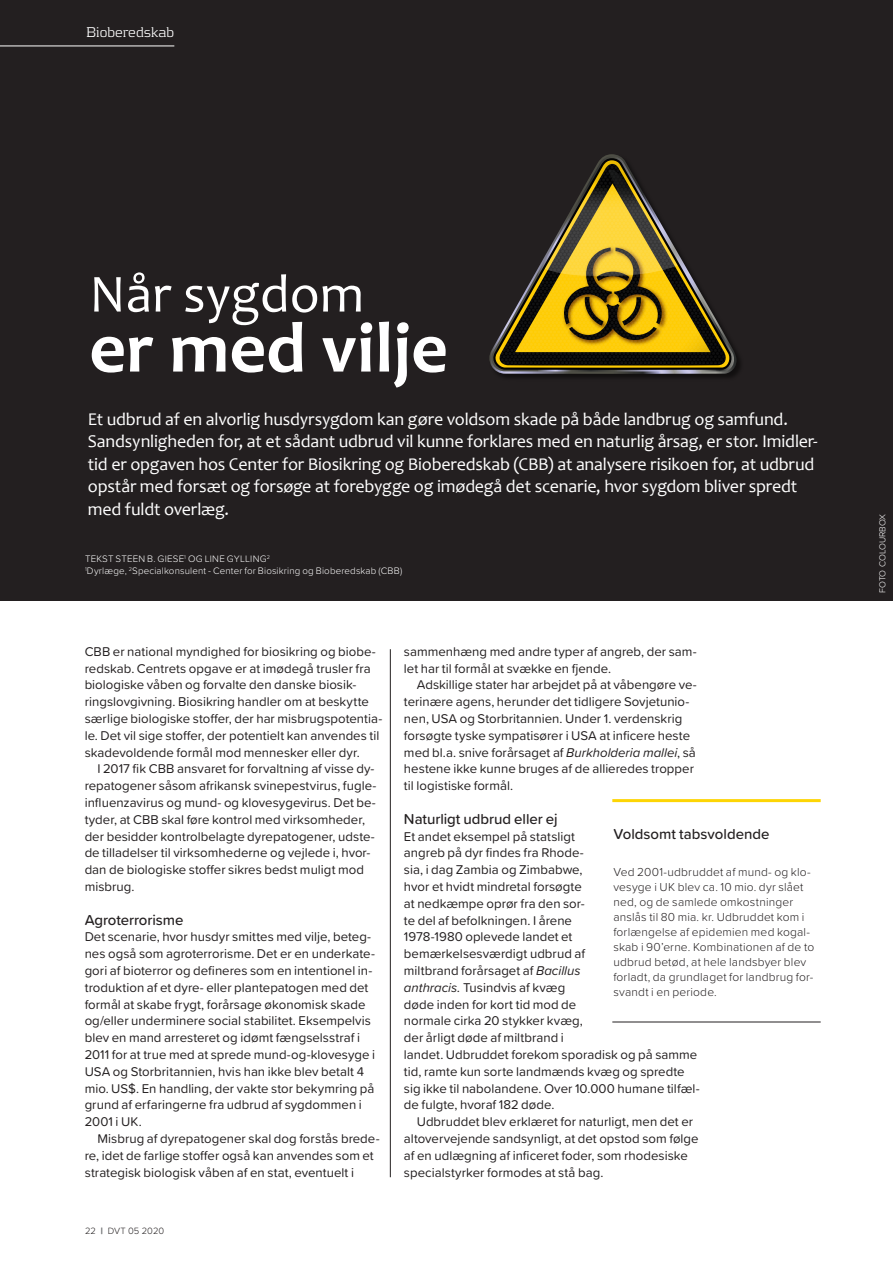
<style>
.page{position:relative;width:893px;height:1263px;background:#fff}
.page>*{position:absolute;margin:0;border:0;box-sizing:border-box;transform-origin:0 0}
.Candara_overskrift{font:700 72px "Candara";color:#fff}
.Candara_overskrift-2{font:54px "Candara";color:#fff}
.Candara_underrubrik{font:18px/22.5px "Candara";letter-spacing:-.01em;color:#fff}
.Proxima_mellemrubrik{font:500 15px "Proxima Soft";letter-spacing:-.005em;color:#231f20}
.Proxima_boks_overskr{font:500 15px "Proxima Soft";color:#231f20}
.Ledetekst_med_Hvid_s{font:300 14.7px "Kontrapunkt";color:#fff}
.Proxima_brød_UDEN_nd{font:13.2px/16.8px "Proxima Soft";color:#231f20}
.Proxima_brød_indryk{font:13.2px/16.8px "Proxima Soft";color:#231f20}
.Proxima_Boks{font:300 12px/15px "Proxima Soft";letter-spacing:.015em;color:#231f20}
.Forfatter_Proxima{font:300 9.75px "Proxima Soft";letter-spacing:.02em;color:#fff}
.t1{font:300 9.45px "Proxima Soft";color:#231f20}
.Foto_NY{font:300 9px "Proxima Soft";color:#fff}
.s1{font-weight:900;color:#6e7072}
.s2{font-style:italic}
</style>
<div class="page">
<div style="left:0;top:0;width:893px;height:600px;background:#231f20"></div>
<hr style="left:0;top:46px;width:174px;height:1px;background:#fff">
<hr style="left:390px;top:649px;width:1px;height:528px;background:#231f20">
<svg style="left:489px;top:154px;width:247px;height:220px"></svg>
<svg style="left:491px;top:157px;width:244px;height:214px"></svg>
<svg style="left:499px;top:164px;width:227px;height:201px"></svg>
<svg style="left:515px;top:160px;width:209px;height:204px"></svg>
<hr style="left:612px;top:799px;width:209px;height:3px;background:#fdd504">
<hr style="left:612px;top:1021px;width:209px;height:1px;background:#231f20">
<p class="Ledetekst_med_Hvid_s" style="left:86px;top:24px;width:90px">Bioberedskab</p>
<p class="Candara_overskrift-2" style="left:89px;top:261px;width:276px">Når sygdom</p>
<p class="Candara_overskrift" style="left:89px;top:305px;width:360px">er med vilje</p>
<p class="Candara_underrubrik" style="left:88px;top:408px;width:731px">Et udbrud af en alvorlig husdyrsygdom kan gøre voldsom skade på både landbrug og samfund.<br>Sandsynligheden for, at et sådant udbrud vil kunne forklares med en naturlig årsag, er stor. Imidler&shy;tid er opgaven hos Center for Biosikring og Bioberedskab (CBB) at analysere risikoen for, at udbrud opstår med forsæt og forsøge at forebygge og imødegå det scenarie, hvor sygdom bliver spredt med fuldt overlæg.</p>
<p class="Forfatter_Proxima" style="left:85px;top:552px;width:187px">TEKST STEEN B. GIESE<sup>1</sup> OG LINE GYLLING<sup>2</sup></p>
<p class="Forfatter_Proxima" style="left:85px;top:563px;width:319px"><sup>1</sup>Dyrlæge, <sup>2</sup>Specialkonsulent - Center for Biosikring og Bioberedskab (CBB)</p>
<p class="Proxima_brød_UDEN_nd" style="left:85px;top:642px;width:299px">CBB er national myndighed for biosikring og biobe&shy;redskab. Centrets opgave er at imødegå trusler fra biologiske våben og forvalte den danske biosik&shy;ringslovgivning. Biosikring handler om at beskytte særlige biologiske stoffer, der har misbrugspotentia&shy;le. Det vil sige stoffer, der potentielt kan anvendes til skadevoldende formål mod mennesker eller dyr.</p>
<p class="Proxima_brød_indryk" style="left:85px;top:760px;width:293px;text-indent:13px">I 2017 fik CBB ansvaret for forvaltning af visse dy&shy;repatogener såsom afrikansk svinepestvirus, fugle&shy;influenzavirus og mund- og klovesygevirus. Det be&shy;tyder, at CBB skal føre kontrol med virksomheder, der besidder kontrolbelagte dyrepatogener, udste&shy;de tilladelser til virksomhederne og vejlede i, hvor&shy;dan de biologiske stoffer sikres bedst muligt mod misbrug.</p>
<p class="Proxima_mellemrubrik" style="left:85px;top:908px;width:100px">Agroterrorisme</p>
<p class="Proxima_brød_UDEN_nd" style="left:85px;top:928px;width:292px">Det scenarie, hvor husdyr smittes med vilje, beteg&shy;nes også som agroterrorisme. Det er en underkate&shy;gori af bioterror og defineres som en intentionel in&shy;troduktion af et dyre- eller plantepatogen med det formål at skabe frygt, forårsage økonomisk skade og/eller underminere social stabilitet. Eksempelvis blev en mand arresteret og idømt fængselsstraf i 2011 for at true med at sprede mund-og-klovesyge i USA og Storbritannien, hvis han ikke blev betalt 4 mio. US$. En handling, der vakte stor bekymring på grund af erfaringerne fra udbrud af sygdommen i 2001 i UK.</p>
<p class="Proxima_brød_indryk" style="left:85px;top:1129px;width:296px;text-indent:13px">Misbrug af dyrepatogener skal dog forstås brede&shy;re, idet de farlige stoffer også kan anvendes som et strategisk biologisk våben af en stat, eventuelt i</p>
<p class="t1" style="left:85px;top:1223px;width:81px">22 <span class="s1">|</span> DVT 05 2020</p>
<p class="Proxima_brød_indryk" style="left:404px;top:642px;width:294px">sammenhæng med andre typer af angreb, der sam&shy;let har til formål at svække en fjende.</p>
<p class="Proxima_brød_indryk" style="left:404px;top:676px;width:294px;text-indent:13px">Adskillige stater har arbejdet på at våbengøre ve&shy;terinære agens, herunder det tidligere Sovjetunio&shy;nen, USA og Storbritannien. Under 1. verdenskrig forsøgte tyske sympatisører i USA at inficere heste med bl.a. snive forårsaget af <span class="s2">Burkholderia mallei</span>, så hestene ikke kunne bruges af de allieredes tropper til logistiske formål.</p>
<p class="Proxima_mellemrubrik" style="left:404px;top:807px;width:155px">Naturligt udbrud eller ej</p>
<p class="Proxima_brød_UDEN_nd" style="left:404px;top:827px;width:297px">Et andet eksempel på statsligt<br>angreb på dyr findes fra Rhode-<br>sia, i dag Zambia og Zimbabwe,<br>hvor et hvidt mindretal forsøgte<br>at nedkæmpe oprør fra den sor-<br>te del af befolkningen. I årene<br>1978-1980 oplevede landet et<br>bemærkelsesværdigt udbrud af<br>miltbrand forårsaget af <span class="s2">Bacillus<br>anthracis.</span> Tusindvis af kvæg<br>døde inden for kort tid mod de<br>normale cirka 20 stykker kvæg,<br>der årligt døde af miltbrand i<br>landet. Udbruddet forekom sporadisk og på samme tid, ramte kun sorte landmænds kvæg og spredte sig ikke til nabolandene. Over 10.000 humane tilfæl&shy;de fulgte, hvoraf 182 døde.</p>
<p class="Proxima_brød_indryk" style="left:404px;top:1113px;width:296px;text-indent:13px">Udbruddet blev erklæret for naturligt, men det er altovervejende sandsynligt, at det opstod som følge af en udlægning af inficeret foder, som rhodesiske specialstyrker formodes at stå bag.</p>
<p class="Proxima_boks_overskr" style="left:613px;top:823px;width:158px">Voldsomt tabsvoldende</p>
<p class="Proxima_Boks" style="left:613px;top:864px;width:202px">Ved 2001-udbruddet af mund- og klo&shy;vesyge i UK blev ca. 10 mio. dyr slået ned, og de samlede omkostninger anslås til 80 mia. kr. Udbruddet kom i forlængelse af epidemien med kogal&shy;skab i 90’erne. Kombinationen af de to udbrud betød, at hele landsbyer blev forladt, da grundlaget for landbrug for&shy;svandt i en periode.</p>
<p class="Foto_NY" style="left:876px;top:593px;width:80px;rotate:-90deg">FOTO COLOURBOX</p>
</div>
